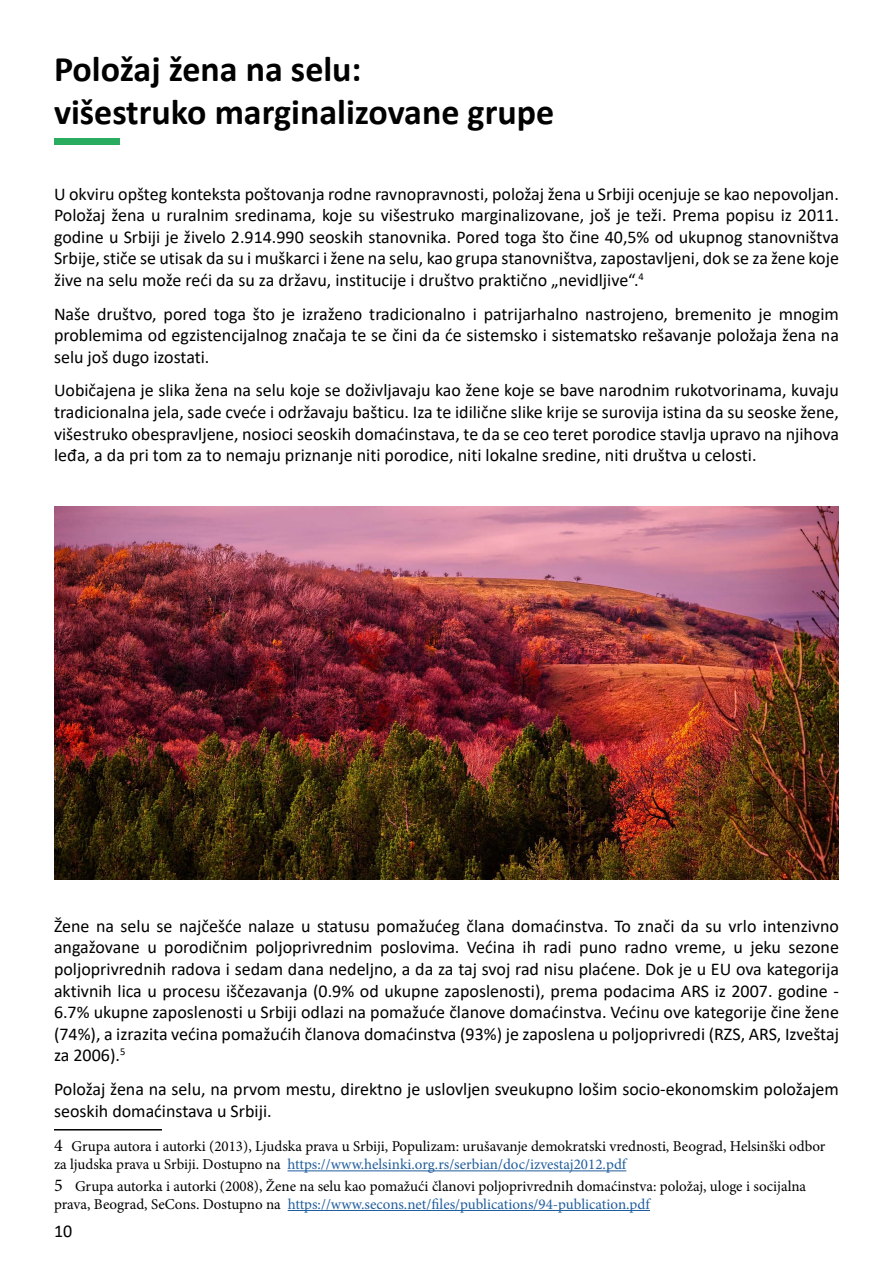
<style>
.page{position:relative;width:893px;height:1263px;background:#fff}
.page>*{position:absolute;margin:0;border:0;box-sizing:border-box;transform-origin:0 0}
.t1{font:700 36px/43.2px "Calibri";color:#000}
.t2{font:18px/21.6px "Calibri";color:#000;text-align:justify}
.t3{font:15px/18px "Minion Pro";color:#000}
.s1{font-size:18px}
.s2{color:#215e9e}
</style>
<div class="page">
<hr style="left:54px;top:1129px;width:108px;height:1px;background:#000">
<hr style="left:287px;top:1170px;width:339px;height:1px;background:#215e9e">
<hr style="left:288px;top:1210px;width:362px;height:1px;background:#215e9e">
<div style="left:54px;top:138px;width:65px;height:7px;background:#2aac5e"></div>
<img style="left:54px;top:506px;width:785px;height:373px">
<h1 class="t1" style="left:54px;top:47px;width:502px">Položaj žena na selu:<br>višestruko marginalizovane grupe</h1>
<p class="t2" style="left:54px;top:182px;width:786px">U okviru opšteg konteksta poštovanja rodne ravnopravnosti, položaj žena u Srbiji ocenjuje se kao nepovoljan.<br>Položaj žena u ruralnim sredinama, koje su višestruko marginalizovane, još je teži. Prema popisu iz 2011. godine u Srbiji je živelo 2.914.990 seoskih stanovnika. Pored toga što čine 40,5% od ukupnog stanovništva Srbije, stiče se utisak da su i muškarci i žene na selu, kao grupa stanovništva, zapostavljeni, dok se za žene koje žive na selu može reći da su za državu, institucije i društvo praktično „nevidljive“.<sup>4</sup></p>
<p class="t2" style="left:54px;top:302px;width:786px">Naše društvo, pored toga što je izraženo tradicionalno i patrijarhalno nastrojeno, bremenito je mnogim problemima od egzistencijalnog značaja te se čini da će sistemsko i sistematsko rešavanje položaja žena na selu još dugo izostati.</p>
<p class="t2" style="left:54px;top:379px;width:786px">Uobičajena je slika žena na selu koje se doživljavaju kao žene koje se bave narodnim rukotvorinama, kuvaju tradicionalna jela, sade cveće i održavaju bašticu. Iza te idilične slike krije se surovija istina da su seoske žene, višestruko obespravljene, nosioci seoskih domaćinstava, te da se ceo teret porodice stavlja upravo na njihova leđa, a da pri tom za to nemaju priznanje niti porodice, niti lokalne sredine, niti društva u celosti.</p>
<p class="t2" style="left:54px;top:914px;width:786px">Žene na selu se najčešće nalaze u statusu pomažućeg člana domaćinstva. To znači da su vrlo intenzivno angažovane u porodičnim poljoprivrednim poslovima. Većina ih radi puno radno vreme, u jeku sezone poljoprivrednih radova i sedam dana nedeljno, a da za taj svoj rad nisu plaćene. Dok je u EU ova kategorija aktivnih lica u procesu iščezavanja (0.9% od ukupne zaposlenosti), prema podacima ARS iz 2007. godine - 6.7% ukupne zaposlenosti u Srbiji odlazi na pomažuće članove domaćinstva. Većinu ove kategorije čine žene (74%), a izrazita većina pomažućih članova domaćinstva (93%) je zaposlena u poljoprivredi (RZS, ARS, Izveštaj za 2006).<sup>5</sup></p>
<p class="t2" style="left:54px;top:1078px;width:786px">Položaj žena na selu, na prvom mestu, direktno je uslovljen sveukupno lošim socio-ekonomskim položajem seoskih domaćinstava u Srbiji.</p>
<p class="t3" style="left:54px;top:1138px;width:773px"><span class="s1">4</span> Grupa autora i autorki (2013), Ljudska prava u Srbiji, Populizam: urušavanje demokratski vrednosti, Beograd, Helsinški odbor za ljudska prava u Srbiji. Dostupno na <span class="s2">https://www.helsinki.org.rs/serbian/doc/izvestaj2012.pdf</span></p>
<p class="t3" style="left:54px;top:1177px;width:754px"><span class="s1">5</span> Grupa autorka i autorki (2008), Žene na selu kao pomažući članovi poljoprivrednih domaćinstva: položaj, uloge i socijalna prava, Beograd, SeCons. Dostupno na <span class="s2">https://www.secons.net/files/publications/94-publication.pdf</span></p>
<p class="t2" style="left:54px;top:1220px;width:20px">10</p>
</div>
